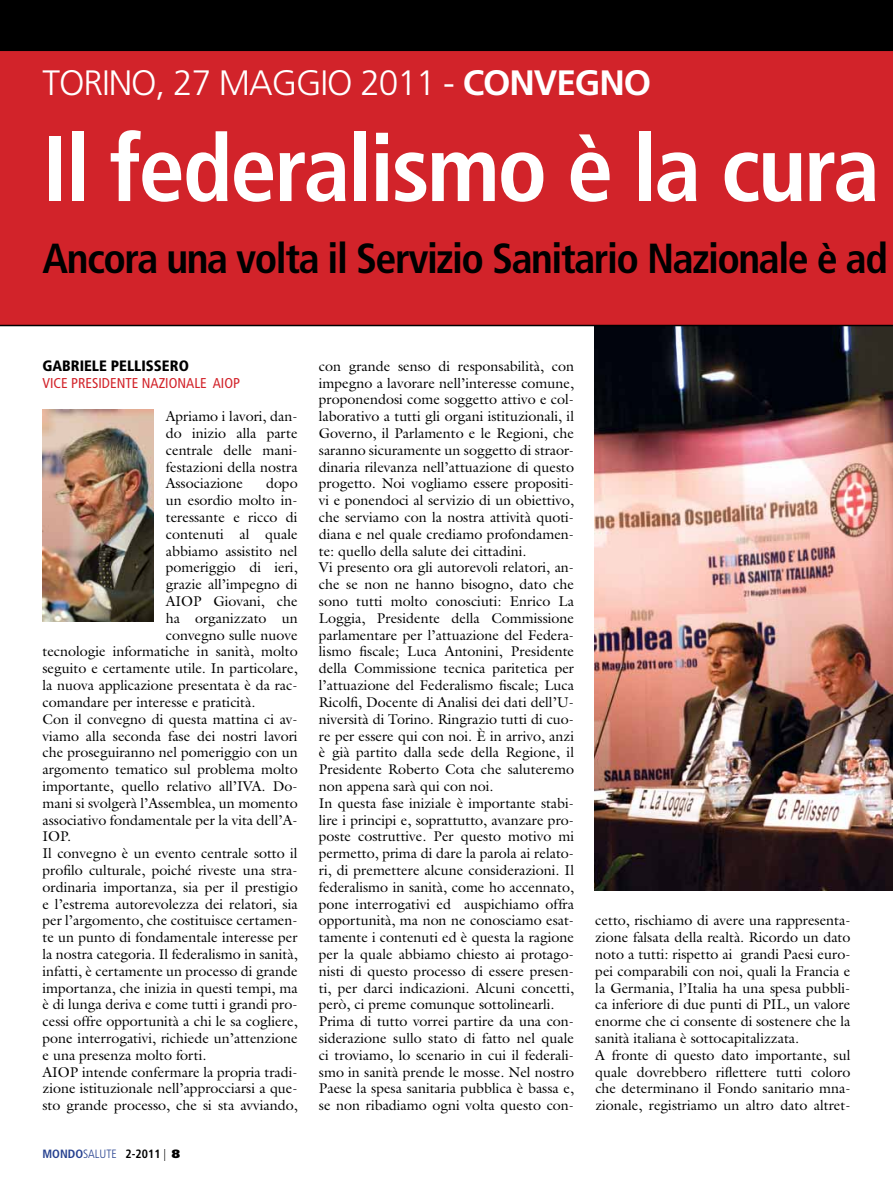
<style>
.page{position:relative;width:893px;height:1191px;background:#fff}
.page>*{position:absolute;margin:0;border:0;box-sizing:border-box;transform-origin:0 0}
.t1{font:700 condensed 93px "Frutiger";letter-spacing:-.025em;color:#fff}
.t2{font:700 condensed 42px "Frutiger";letter-spacing:-.035em;color:#000}
.t3{font:300 35.25px "Frutiger";letter-spacing:-.03em;color:#fff}
.t4{font:900 condensed 15px "Frutiger";color:#000}
.t5{font:14.25px/16.8px "Galliard Std";color:#000}
.t6{font:condensed 14.25px "Frutiger";color:#d2232a}
.t7{font:300 condensed 12px "Frutiger";color:#25408f}
.s1{font-weight:700}
.s2{font-weight:700;color:#000}
.s3{color:#000}
.s4{font-weight:900;font-stretch:normal;color:#000}
</style>
<div class="page">
<img style="left:594px;top:326px;width:299px;height:564px">
<img style="left:43px;top:410px;width:110px;height:211px">
<div style="left:0;top:51px;width:893px;height:275px;background:#d2232a"></div>
<div style="left:0;top:0;width:893px;height:51px;background:#000"></div>
<h3 class="t3" style="left:43px;top:68px;width:610px">TORINO, 27 MAGGIO 2011 - <span class="s1">CONVEGNO</span></h3>
<h1 class="t1" style="left:43px;top:131px;width:839px">Il federalismo è la cura</h1>
<h2 class="t2" style="left:43px;top:241px;width:847px">Ancora una volta il Servizio Sanitario Nazionale è ad</h2>
<p class="t4" style="left:43px;top:359px;width:148px">GABRIELE PELLISSERO</p>
<p class="t6" style="left:43px;top:377px;width:199px">VICE PRESIDENTE NAZIONALE AIOP</p>
<p class="t5" style="left:166px;top:409px;width:133px;text-align:justify">Apriamo i lavori, dan&shy;do inizio alla parte centrale delle mani&shy;festazioni della nostra Associazione</p>
<p class="t5" style="left:266px;top:476px;width:33px">dopo</p>
<p class="t5" style="left:166px;top:493px;width:133px">un esordio molto in-</p>
<p class="t5" style="left:166px;top:510px;width:133px">teressante e ricco di</p>
<p class="t5" style="left:166px;top:527px;width:133px">contenuti al quale</p>
<p class="t5" style="left:166px;top:544px;width:133px">abbiamo assistito nel</p>
<p class="t5" style="left:166px;top:560px;width:133px">pomeriggio di ieri,</p>
<p class="t5" style="left:166px;top:577px;width:133px">grazie all’impegno di</p>
<p class="t5" style="left:166px;top:594px;width:133px">AIOP Giovani, che</p>
<p class="t5" style="left:166px;top:611px;width:133px">ha organizzato un</p>
<p class="t5" style="left:166px;top:628px;width:133px">convegno sulle nuove</p>
<p class="t5" style="left:43px;top:644px;width:257px">tecnologie informatiche in sanità, molto</p>
<p class="t5" style="left:43px;top:661px;width:257px">seguito e certamente utile. In particolare,</p>
<p class="t5" style="left:43px;top:678px;width:257px">la nuova applicazione presentata è da rac-</p>
<p class="t5" style="left:43px;top:695px;width:214px">comandare per interesse e praticità.</p>
<p class="t5" style="left:43px;top:712px;width:257px">Con il convegno di questa mattina ci av-</p>
<p class="t5" style="left:43px;top:728px;width:257px">viamo alla seconda fase dei nostri lavori</p>
<p class="t5" style="left:43px;top:745px;width:257px">che proseguiranno nel pomeriggio con un</p>
<p class="t5" style="left:43px;top:762px;width:257px">argomento tematico sul problema molto</p>
<p class="t5" style="left:43px;top:779px;width:257px">importante, quello relativo all’IVA. Do-</p>
<p class="t5" style="left:43px;top:796px;width:257px">mani si svolgerà l’Assemblea, un momento</p>
<p class="t5" style="left:43px;top:812px;width:257px">associativo fondamentale per la vita dell’A-</p>
<p class="t5" style="left:43px;top:829px;width:30px">IOP.</p>
<p class="t5" style="left:43px;top:846px;width:257px">Il convegno è un evento centrale sotto il</p>
<p class="t5" style="left:43px;top:863px;width:257px">profilo culturale, poiché riveste una stra-</p>
<p class="t5" style="left:43px;top:880px;width:257px">ordinaria importanza, sia per il prestigio</p>
<p class="t5" style="left:43px;top:896px;width:257px">e l’estrema autorevolezza dei relatori, sia</p>
<p class="t5" style="left:43px;top:913px;width:257px">per l’argomento, che costituisce certamen-</p>
<p class="t5" style="left:43px;top:930px;width:257px">te un punto di fondamentale interesse per</p>
<p class="t5" style="left:43px;top:947px;width:257px">la nostra categoria. Il federalismo in sanità,</p>
<p class="t5" style="left:43px;top:964px;width:257px">infatti, è certamente un processo di grande</p>
<p class="t5" style="left:43px;top:980px;width:257px">importanza, che inizia in questi tempi, ma</p>
<p class="t5" style="left:43px;top:997px;width:257px">è di lunga deriva e come tutti i grandi pro-</p>
<p class="t5" style="left:43px;top:1014px;width:257px">cessi offre opportunità a chi le sa cogliere,</p>
<p class="t5" style="left:43px;top:1031px;width:257px">pone interrogativi, richiede un’attenzione</p>
<p class="t5" style="left:43px;top:1048px;width:165px">e una presenza molto forti.</p>
<p class="t5" style="left:43px;top:1064px;width:257px">AIOP intende confermare la propria tradi-</p>
<p class="t5" style="left:43px;top:1081px;width:257px">zione istituzionale nell’approcciarsi a que-</p>
<p class="t5" style="left:43px;top:1098px;width:257px">sto grande processo, che si sta avviando,</p>
<p class="t7" style="left:43px;top:1149px;width:139px"><span class="s1">MONDO</span>SALUTE <span class="s2">2-2011</span> <span class="s3">|</span> <span class="s4">8</span></p>
<p class="t5" style="left:319px;top:359px;width:257px">con grande senso di responsabilità, con impegno a lavorare nell’interesse comune, proponendosi come soggetto attivo e col&shy;laborativo a tutti gli organi istituzionali, il Governo, il Parlamento e le Regioni, che saranno sicuramente un soggetto di straor&shy;dinaria rilevanza nell’attuazione di questo progetto. Noi vogliamo essere propositi&shy;vi e ponendoci al servizio di un obiettivo, che serviamo con la nostra attività quoti&shy;diana e nel quale crediamo profondamen&shy;te: quello della salute dei cittadini.<br>Vi presento ora gli autorevoli relatori, an&shy;che se non ne hanno bisogno, dato che sono tutti molto conosciuti: Enrico La Loggia, Presidente della Commissione parlamentare per l’attuazione del Federa&shy;lismo fiscale; Luca Antonini, Presidente della Commissione tecnica paritetica per l’attuazione del Federalismo fiscale; Luca Ricolfi, Docente di Analisi dei dati dell’U&shy;niversità di Torino. Ringrazio tutti di cuo&shy;re per essere qui con noi. È in arrivo, anzi è già partito dalla sede della Regione, il Presidente Roberto Cota che saluteremo non appena sarà qui con noi.<br>In questa fase iniziale è importante stabi&shy;lire i principi e, soprattutto, avanzare pro&shy;poste costruttive. Per questo motivo mi permetto, prima di dare la parola ai relato&shy;ri, di premettere alcune considerazioni. Il federalismo in sanità, come ho accennato, pone interrogativi ed auspichiamo offra opportunità, ma non ne conosciamo esat&shy;tamente i contenuti ed è questa la ragione per la quale abbiamo chiesto ai protago&shy;nisti di questo processo di essere presen&shy;ti, per darci indicazioni. Alcuni concetti, però, ci preme comunque sottolinearli.<br>Prima di tutto vorrei partire da una con&shy;siderazione sullo stato di fatto nel quale ci troviamo, lo scenario in cui il federali&shy;smo in sanità prende le mosse. Nel nostro Paese la spesa sanitaria pubblica è bassa e, se non ribadiamo ogni volta questo con-</p>
<p class="t5" style="left:595px;top:913px;width:257px">cetto, rischiamo di avere una rappresenta&shy;zione falsata della realtà. Ricordo un dato noto a tutti: rispetto ai grandi Paesi euro&shy;pei comparabili con noi, quali la Francia e la Germania, l’Italia ha una spesa pubbli&shy;ca inferiore di due punti di PIL, un valore enorme che ci consente di sostenere che la sanità italiana è sottocapitalizzata.<br>A fronte di questo dato importante, sul quale dovrebbero riflettere tutti coloro che determinano il Fondo sanitario mna&shy;zionale, registriamo un altro dato altret-</p>
</div>
